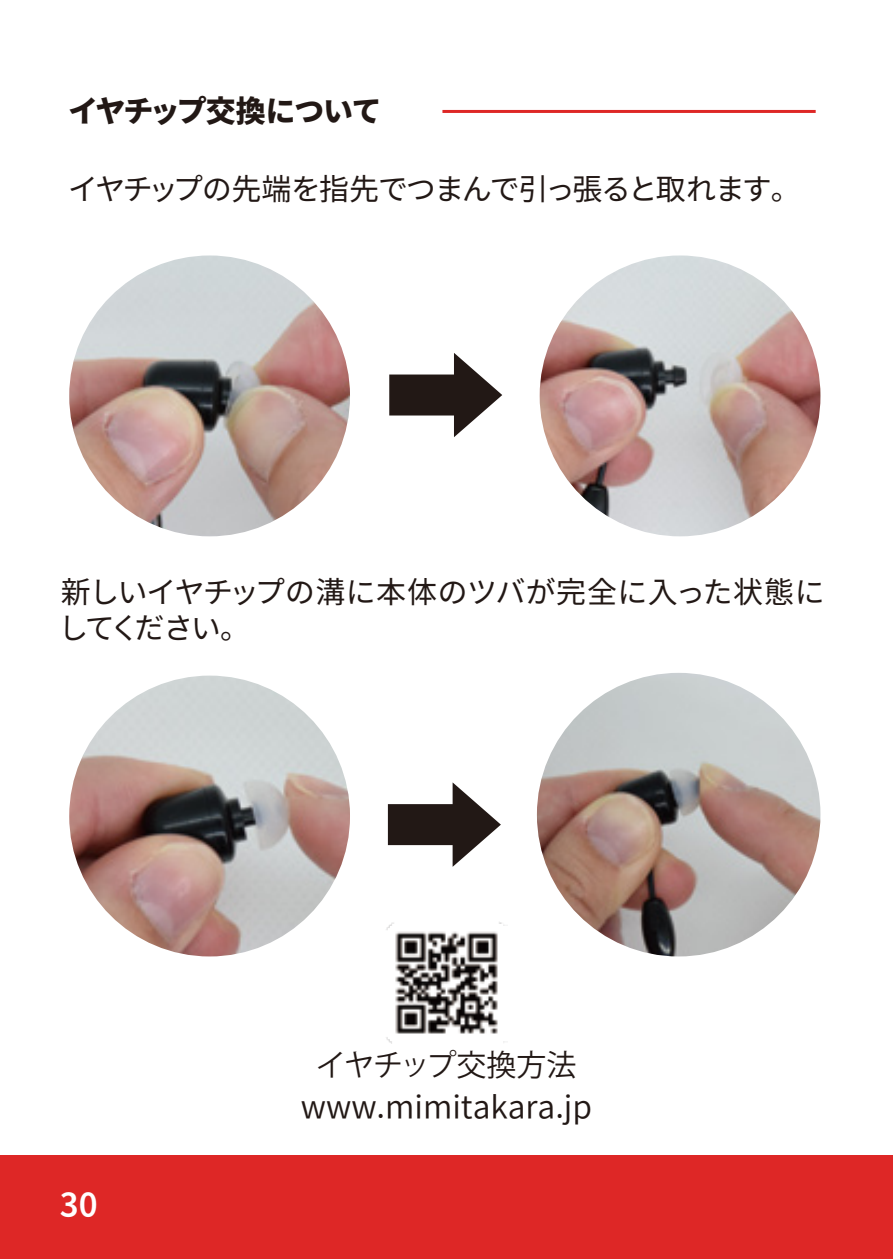
<style>
.page{position:relative;width:893px;height:1259px;background:#fff}
.page>*{position:absolute;margin:0;border:0;box-sizing:border-box;transform-origin:0 0}
.t1{font:123.6px "Koz Go Pr 6 N";color:#221815}
.t2{font:30px "Gen Ei Gothic P R";color:#221815}
.t3{font:30px/36px "Gen Ei Gothic P R";letter-spacing:.03em;color:#221815}
.t4{font:30px "Gen Ei Gothic P H";color:#221815}
.t5{font:30px "Koz Go Pr 6 N";letter-spacing:-.015em;color:#221815}
.t6{font:30px "Gen Ei Gothic P B";color:#fff}
</style>
<div class="page">
<hr style="left:442px;top:110px;width:374px;height:3px;background:#de2726">
<div style="left:0;top:1156px;width:893px;height:103px;background:#de2726"></div>
<img style="left:386px;top:922px;width:119px;height:121px">
<img style="left:69px;top:255px;width:281px;height:281px;border-radius:140px">
<img style="left:540px;top:255px;width:280px;height:281px;border-radius:140px">
<img style="left:69px;top:675px;width:281px;height:281px;border-radius:140px">
<img style="left:537px;top:673px;width:283px;height:283px;border-radius:142px">
<p class="t4" style="left:69px;top:88px;width:312px">イヤチップ交換について</p>
<p class="t2" style="left:69px;top:166px;width:718px">イヤチップの先端を指先でつまんで引っ張ると取れます。</p>
<h1 class="t1" style="left:383px;top:327px;width:125px">➡</h1>
<p class="t3" style="left:61px;top:573px;width:764px">新しいイヤチップの溝に本体のツバが完全に入った状態にしてください。</p>
<h1 class="t1" style="left:382px;top:756px;width:125px">➡</h1>
<p class="t6" style="left:60px;top:1182px;width:39px">30</p>
<p class="t5" style="left:316px;top:1048px;width:262px">イヤチップ交換方法</p>
<p class="t2" style="left:301px;top:1084px;width:293px">www.mimitakara.jp</p>
</div>
